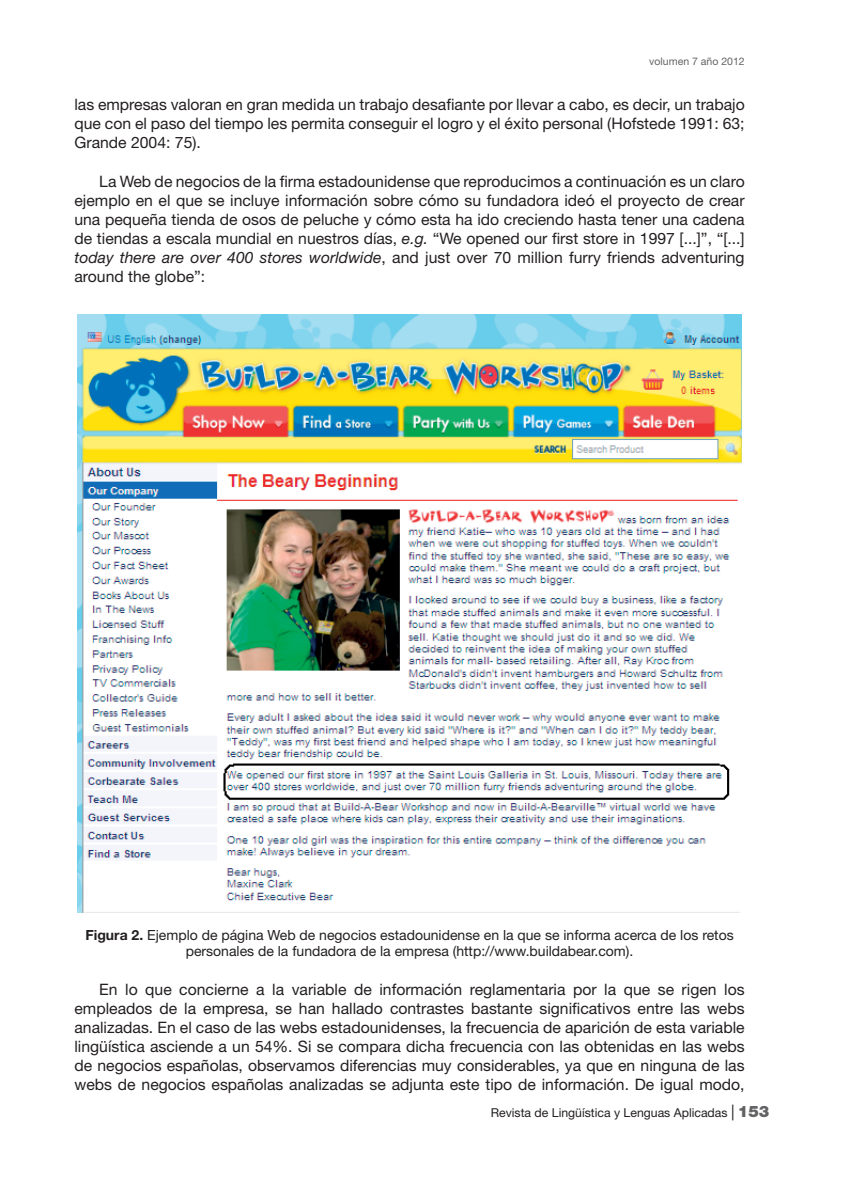
<style>
.page{position:relative;width:844px;height:1191px;background:#fff}
.page>*{position:absolute;margin:0;border:0;box-sizing:border-box;transform-origin:0 0}
.t1{font:15.75px/18.9px "Helvetica Neue LT Std";color:#231f20;text-align:justify}
.t2{font:14px/16.8px "Helvetica Neue LT Std";color:#231f20;text-align:center}
.t3{font:12.25px "Helvetica Neue LT Std";color:#231f20}
.t4{font:10.5px "Helvetica Neue LT Std";color:#636366}
.s1{font-style:italic}
.s2{font-weight:700}
.s3{font-size:15.75px}
.s4{font-weight:900;font-size:15.75px;color:#636366}
</style>
<div class="page">
<img style="left:78px;top:314px;width:663px;height:598px">
<p class="t4" style="left:649px;top:54px;width:97px">volumen 7 año 2012</p>
<p class="t1" style="left:74px;top:95px;width:671px">las empresas valoran en gran medida un trabajo desafiante por llevar a cabo, es decir, un trabajo que con el paso del tiempo les permita conseguir el logro y el éxito personal (Hofstede 1991: 63; Grande 2004: 75).</p>
<p class="t1" style="left:74px;top:172px;width:671px;text-indent:25px">La Web de negocios de la firma estadounidense que reproducimos a continuación es un claro ejemplo en el que se incluye información sobre cómo su fundadora ideó el proyecto de crear una pequeña tienda de osos de peluche y cómo esta ha ido creciendo hasta tener una cadena de tiendas a escala mundial en nuestros días, <span class="s1">e.g.</span> “We opened our first store in 1997 [...]”, “[...] <span class="s1">today there are over 400 stores worldwide</span>, and just over 70 million furry friends adventuring around the globe”:</p>
<p class="t2" style="left:85px;top:926px;width:649px"><span class="s2">Figura 2.</span> Ejemplo de página Web de negocios estadounidense en la que se informa acerca de los retos personales de la fundadora de la empresa (http://www.buildabear.com).</p>
<p class="t1" style="left:74px;top:979px;width:671px;text-indent:25px">En lo que concierne a la variable de información reglamentaria por la que se rigen los empleados de la empresa, se han hallado contrastes bastante significativos entre las webs analizadas. En el caso de las webs estadounidenses, la frecuencia de aparición de esta variable lingüística asciende a un 54%. Si se compara dicha frecuencia con las obtenidas en las webs de negocios españolas, observamos diferencias muy considerables, ya que en ninguna de las webs de negocios españolas analizadas se adjunta este tipo de información. De igual modo,</p>
<p class="t3" style="left:490px;top:1104px;width:280px">Revista de Lingüística y Lenguas Aplicadas <span class="s3">|</span> <span class="s4">153</span></p>
</div>
